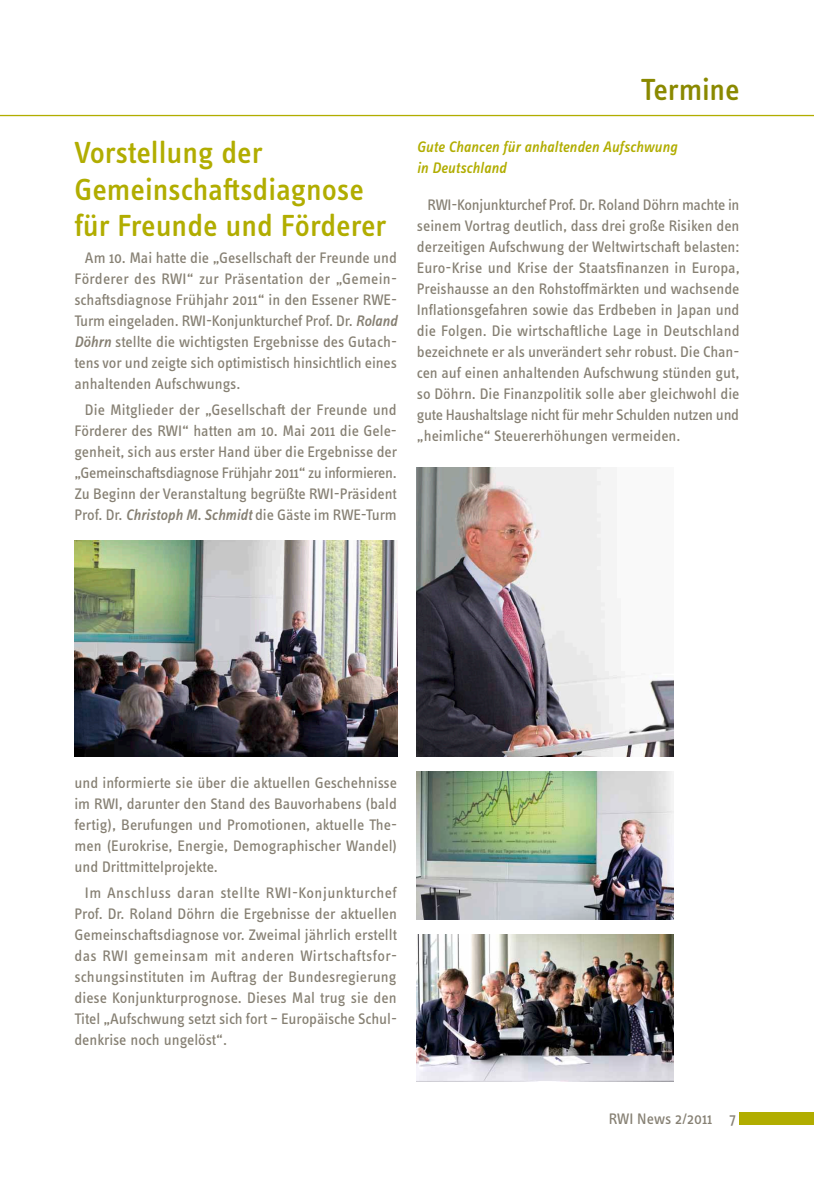
<style>
.page{position:relative;width:814px;height:1181px;background:#fff}
.page>*{position:absolute;margin:0;border:0;box-sizing:border-box;transform-origin:0 0}
.t1{font:500 31.5px/36.8px "Info OT Text";color:#b1ad00}
.t2{font:500 31.5px "Info OT Text";letter-spacing:-.01em;color:#8a8900}
.t3{font:15.75px/21px "Info OT Text";letter-spacing:-.005em;color:#868073;text-align:justify}
.t4{font:italic 500 15.75px/21px "Info OT Text";letter-spacing:.005em;color:#b1ad00}
.s1{font-weight:500;font-style:italic}
</style>
<div class="page">
<div style="left:739px;top:1112px;width:75px;height:12px;background:#b1ad00"></div>
<hr style="left:0;top:115px;width:814px;height:1px;background:#b1ad00">
<img style="left:74px;top:541px;width:323px;height:215px">
<img style="left:417px;top:935px;width:256px;height:146px">
<img style="left:417px;top:467px;width:256px;height:289px">
<img style="left:417px;top:772px;width:256px;height:147px">
<h1 class="t1" style="left:74px;top:133px;width:314px">Vorstellung der<br>Gemeinschaftsdiagnose für Freunde und Förderer</h1>
<p class="t3" style="left:74px;top:246px;width:324px;text-indent:11px">Am 10. Mai hatte die „Gesellschaft der Freunde und Förderer des RWI“ zur Präsentation der „Gemein&shy;schaftsdiagnose Frühjahr 2011“ in den Essener RWE-Turm eingeladen. RWI-Konjunkturchef Prof. Dr. <span class="s1">Roland Döhrn</span> stellte die wichtigsten Ergebnisse des Gutach&shy;tens vor und zeigte sich optimistisch hinsichtlich eines anhaltenden Aufschwungs.</p>
<p class="t3" style="left:74px;top:399px;width:324px;text-indent:11px">Die Mitglieder der „Gesellschaft der Freunde und Förderer des RWI“ hatten am 10. Mai 2011 die Gele&shy;genheit, sich aus erster Hand über die Ergebnisse der „Gemeinschaftsdiagnose Frühjahr 2011“ zu informieren.<br>Zu Beginn der Veranstaltung begrüßte RWI-Präsident Prof. Dr. <span class="s1">Christoph M. Schmidt</span> die Gäste im RWE-Turm</p>
<h1 class="t2" style="left:641px;top:70px;width:100px">Termine</h1>
<p class="t4" style="left:417px;top:136px;width:262px">Gute Chancen für anhaltenden Aufschwung in Deutschland</p>
<p class="t3" style="left:417px;top:194px;width:324px;text-indent:11px">RWI-Konjunkturchef Prof. Dr. Roland Döhrn machte in seinem Vortrag deutlich, dass drei große Risiken den derzeitigen Aufschwung der Weltwirtschaft belasten:<br>Euro-Krise und Krise der Staatsfinanzen in Europa, Preishausse an den Rohstoffmärkten und wachsende Inflationsgefahren sowie das Erdbeben in Japan und die Folgen. Die wirtschaftliche Lage in Deutschland bezeichnete er als unverändert sehr robust. Die Chan&shy;cen auf einen anhaltenden Aufschwung stünden gut, so Döhrn. Die Finanzpolitik solle aber gleichwohl die gute Haushaltslage nicht für mehr Schulden nutzen und „heimliche“ Steuererhöhungen vermeiden.</p>
<p class="t3" style="left:74px;top:771px;width:324px">und informierte sie über die aktuellen Geschehnisse im RWI, darunter den Stand des Bauvorhabens (bald fertig), Berufungen und Promotionen, aktuelle The&shy;men (Eurokrise, Energie, Demographischer Wandel) und Drittmittelprojekte.</p>
<p class="t3" style="left:74px;top:882px;width:324px;text-indent:11px">Im Anschluss daran stellte RWI-Konjunkturchef Prof. Dr. Roland Döhrn die Ergebnisse der aktuellen Gemeinschaftsdiagnose vor. Zweimal jährlich erstellt das RWI gemeinsam mit anderen Wirtschaftsfor&shy;schungsinstituten im Auftrag der Bundesregierung diese Konjunkturprognose. Dieses Mal trug sie den Titel „Aufschwung setzt sich fort – Europäische Schul&shy;denkrise noch ungelöst“.</p>
<p class="t3" style="left:608px;top:1107px;width:105px">RWI News 2/2011</p>
<p class="t3" style="left:729px;top:1107px;width:8px">7</p>
</div>
